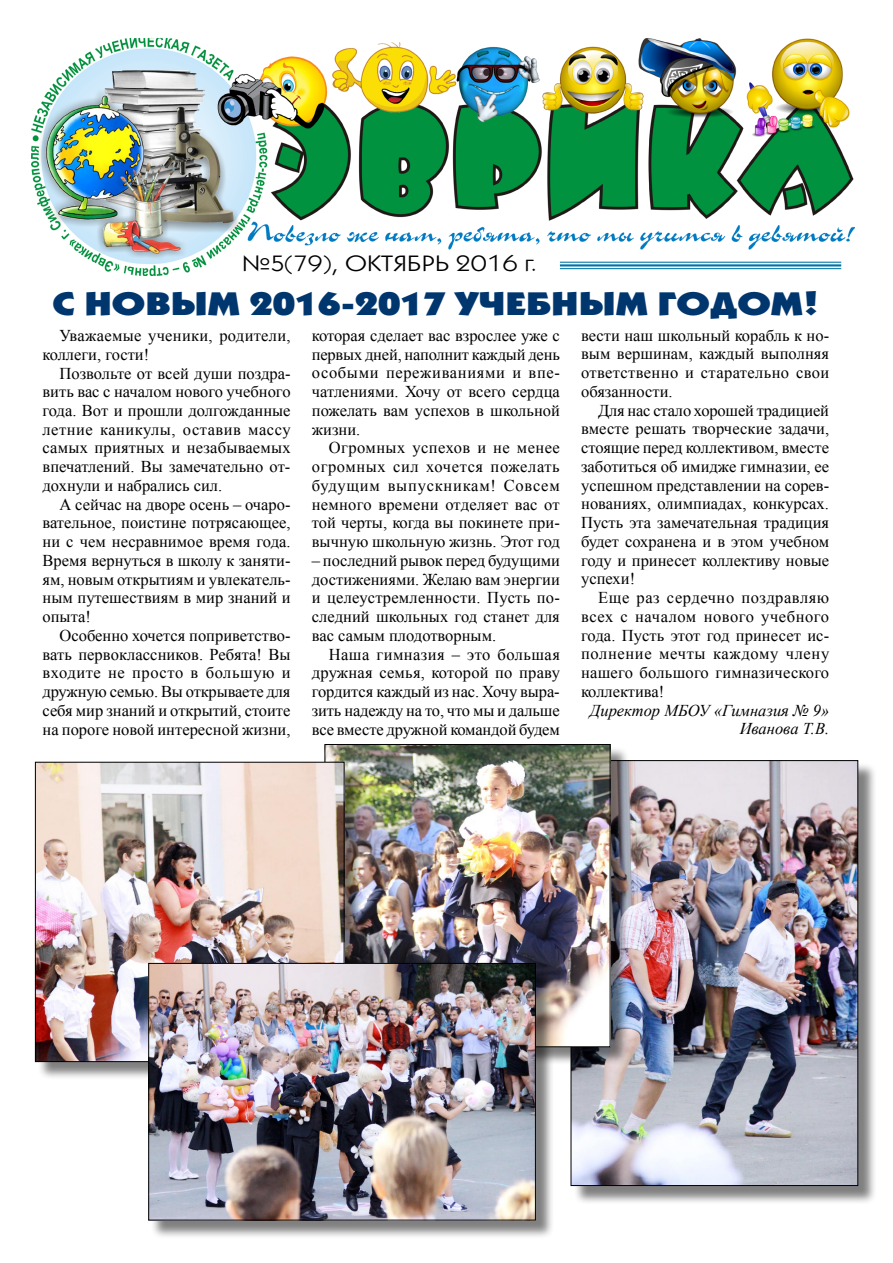
<style>
.page{position:relative;width:893px;height:1263px;background:#fff}
.page>*{position:absolute;margin:0;border:0;box-sizing:border-box;transform-origin:0 0}
.t1{font:900 33px "Kabel C";color:#00366e;scale:1.25 1}
.t2{font:22.5px "Kabel C";letter-spacing:.01em;color:#000;scale:1.16 1}
.t3{font:16.5px/18.8px "Times New Roman";color:#000;text-align:justify}
.t4{font:italic 16.5px/18.8px "Times New Roman";color:#000;text-align:right}
</style>
<div class="page">
<div style="left:573px;top:762px;width:311px;height:450px;background:#000;opacity:.5"></div>
<img style="left:573px;top:762px;width:283px;height:422px">
<img style="left:31px;top:91px;width:824px;height:185px">
<img style="left:49px;top:37px;width:794px;height:54px">
<hr style="left:560px;top:262px;width:281px;height:1px;background:#0074a5">
<hr style="left:560px;top:264px;width:281px;height:2px;background:#0074a5">
<hr style="left:560px;top:268px;width:281px;height:1px;background:#0074a5">
<div style="left:327px;top:746px;width:309px;height:327px;background:#000;opacity:.5"></div>
<img style="left:327px;top:746px;width:281px;height:299px">
<div style="left:37px;top:764px;width:333px;height:322px;background:#000;opacity:.5"></div>
<img style="left:37px;top:764px;width:305px;height:296px">
<div style="left:151px;top:965px;width:410px;height:281px;background:#000;opacity:.5"></div>
<img style="left:150px;top:965px;width:384px;height:253px">
<div style="left:148px;top:963px;width:388px;height:257px;border:1px solid #000"></div>
<h2 class="t2" style="left:242px;top:250px;width:256px">№5(79), ОКТЯБРЬ 2016 г.</h2>
<h1 class="t1" style="left:53px;top:284px;width:615px">С новым 2016-2017 учебным годом!</h1>
<p class="t3" style="left:43px;top:326px;width:250px;text-indent:17px">Уважаемые ученики, родители, коллеги, гости!</p>
<p class="t3" style="left:43px;top:363px;width:250px;text-indent:17px">Позвольте от всей души поздра&shy;вить вас с началом нового учебного года. Вот и прошли долгожданные летние каникулы, оставив массу самых приятных и незабываемых впечатлений. Вы замечательно от&shy;дохнули и набрались сил.</p>
<p class="t3" style="left:43px;top:495px;width:250px;text-indent:17px">А сейчас на дворе осень – очаро&shy;вательное, поистине потрясающее, ни с чем несравнимое время года.<br>Время вернуться в школу к заняти&shy;ям, новым открытиям и увлекатель&shy;ным путешествиям в мир знаний и опыта!</p>
<p class="t3" style="left:43px;top:626px;width:250px;text-indent:17px">Особенно хочется поприветство&shy;вать первоклассников. Ребята! Вы входите не просто в большую и дружную семью. Вы открываете для себя мир знаний и открытий, стоите на пороге новой интересной жизни,</p>
<p class="t3" style="left:581px;top:326px;width:250px">вести наш школьный корабль к но&shy;вым вершинам, каждый выполняя ответственно и старательно свои обязанности.</p>
<p class="t3" style="left:581px;top:401px;width:250px;text-indent:17px">Для нас стало хорошей традицией вместе решать творческие задачи, стоящие перед коллективом, вместе заботиться об имидже гимназии, ее успешном представлении на сорев&shy;нованиях, олимпиадах, конкурсах.<br>Пусть эта замечательная традиция будет сохранена и в этом учебном году и принесет коллективу новые успехи!</p>
<p class="t3" style="left:581px;top:588px;width:250px;text-indent:17px">Еще раз сердечно поздравляю всех с началом нового учебного года. Пусть этот год принесет ис&shy;полнение мечты каждому члену нашего большого гимназического коллектива!</p>
<p class="t4" style="left:590px;top:700px;width:241px">Директор МБОУ «Гимназия № 9»<br>Иванова Т.В.</p>
<p class="t3" style="left:312px;top:326px;width:250px">которая сделает вас взрослее уже с первых дней, наполнит каждый день особыми переживаниями и впе&shy;чатлениями. Хочу от всего сердца пожелать вам успехов в школьной жизни.</p>
<p class="t3" style="left:312px;top:438px;width:250px;text-indent:17px">Огромных успехов и не менее огромных сил хочется пожелать будущим выпускникам! Совсем немного времени отделяет вас от той черты, когда вы покинете при&shy;вычную школьную жизнь. Этот год</p>
<p class="t3" style="left:312px;top:551px;width:250px">– последний рывок перед будущими достижениями. Желаю вам энергии и целеустремленности. Пусть по&shy;следний школьных год станет для вас самым плодотворным.</p>
<p class="t3" style="left:312px;top:644px;width:250px;text-indent:17px">Наша гимназия – это большая дружная семья, которой по праву гордится каждый из нас. Хочу выра&shy;зить надежду на то, что мы и дальше все вместе дружной командой будем</p>
</div>
